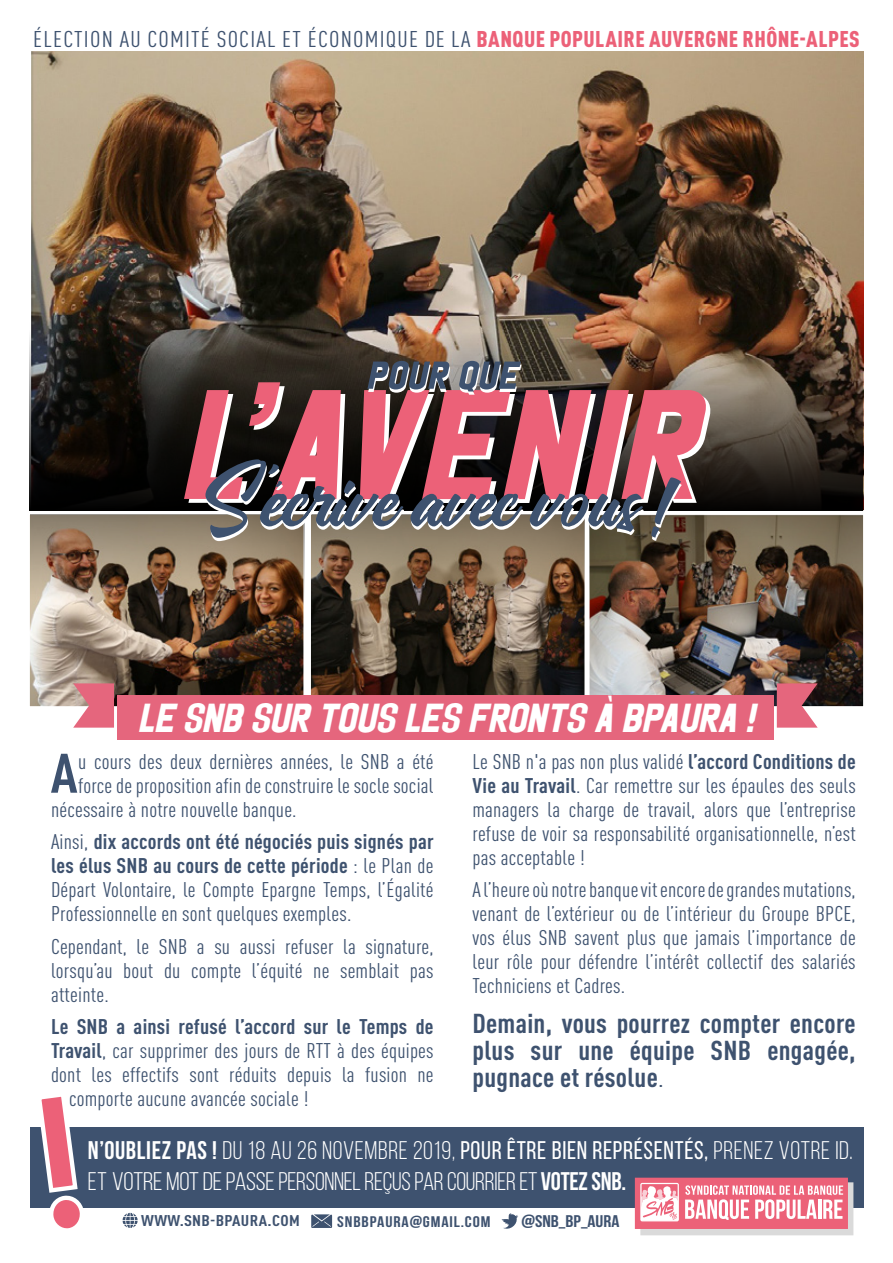
<style>
.page{position:relative;width:893px;height:1263px;background:#fff}
.page>*{position:absolute;margin:0;border:0;box-sizing:border-box;transform-origin:0 0}
.t1{font:700 condensed 54.75px "DIN Pro";color:#3e526f;scale:1.05 1}
.t2{font:italic 40.5px "Neo Mayhem";letter-spacing:-.03em;color:#fff}
.t3{font:700 condensed 27px/27px "DIN Pro";letter-spacing:.01em;color:#3e526f;text-align:justify;scale:1.05 1}
.t4{font:25.5px/30.8px "Bebas Neue";letter-spacing:-.01em;color:#fff}
.t5{font:condensed 22.5px "DIN Pro";letter-spacing:.05em;color:#3e526f;scale:1.1 1}
.t6{font:condensed 21px/24px "DIN Pro";letter-spacing:.01em;color:#3e526f;text-align:justify;scale:1.05 1}
.t7{font:700 condensed 21px "DIN Pro";letter-spacing:.01em;color:#3e526f;scale:1.05 1}
.t8{font:700 16.95px "Bebas Neue";color:#3e526f;scale:1.17 1}
.t9{font:700 15.3px "Bebas Neue";letter-spacing:.05em;color:#3e526f;scale:1.17 1}
.t10{font:700 condensed 15.3px "DIN Pro";letter-spacing:.02em;color:#3e526f;scale:1.17 1}
.s1{font-weight:900;color:#ec6178}
.s2{font-weight:700}
.s3{font-weight:400}
.s4{font-style:inherit}
</style>
<div class="page">
<img style="left:31px;top:51px;width:832px;height:271px">
<div style="left:30px;top:1127px;width:833px;height:80px;background:#3e526f"></div>
<svg style="left:34px;top:1096px;width:50px;height:133px"></svg>
<svg style="left:311px;top:1214px;width:21px;height:14px"></svg>
<svg style="left:502px;top:1213px;width:16px;height:16px"></svg>
<svg style="left:123px;top:1213px;width:15px;height:15px"></svg>
<img style="left:30px;top:604px;width:273px;height:102px">
<div style="left:25px;top:510px;width:283px;height:201px;border:4px solid #fff"></div>
<img style="left:311px;top:604px;width:552px;height:102px">
<div style="left:585px;top:510px;width:283px;height:201px;border:4px solid #fff"></div>
<div style="left:117px;top:695px;width:656px;height:44px;background:#e5667d"></div>
<svg style="left:73px;top:683px;width:41px;height:45px"></svg>
<svg style="left:777px;top:683px;width:41px;height:45px"></svg>
<img style="left:30px;top:322px;width:833px;height:188px">
<img style="left:30px;top:514px;width:274px;height:90px">
<svg style="left:311px;top:541px;width:274px;height:63px"></svg>
<img style="left:589px;top:515px;width:274px;height:89px">
<svg style="left:184px;top:382px;width:524px;height:117px;fill:#ec6178"></svg>
<svg style="left:205px;top:459px;width:477px;height:82px"></svg>
<svg style="left:367px;top:361px;width:154px;height:34px"></svg>
<svg style="left:635px;top:1178px;width:218px;height:57px"></svg>
<p class="t5" style="left:33px;top:23px;width:753px">ÉLECTION AU COMITÉ SOCIAL ET ÉCONOMIQUE DE LA <span class="s1">BANQUE POPULAIRE AUVERGNE RHÔNE-ALPES</span></p>
<h2 class="t2" style="left:139px;top:692px;width:619px">LE SNB SUR TOUS LES FRONTS À BPAURA !</h2>
<h1 class="t1" style="left:51px;top:732px;width:27px">A</h1>
<p class="t6" style="left:78px;top:748px;width:340px">u cours des deux dernières années, le SNB a été</p>
<p class="t6" style="left:78px;top:772px;width:340px">force de proposition afin de construire le socle social</p>
<p class="t6" style="left:51px;top:796px;width:235px">nécessaire à notre nouvelle banque.</p>
<p class="t6" style="left:51px;top:828px;width:366px">Ainsi, <span class="s2">dix accords ont été négociés puis signés par les élus SNB au cours de cette période</span> : le Plan de Départ Volontaire, le Compte Epargne Temps, l’Égalité Professionnelle en sont quelques exemples.</p>
<p class="t6" style="left:51px;top:933px;width:366px">Cependant, le SNB a su aussi refuser la signature, lorsqu’au bout du compte l’équité ne semblait pas atteinte.</p>
<p class="t7" style="left:51px;top:1011px;width:366px">Le SNB a ainsi refusé l’accord sur le Temps de</p>
<p class="t6" style="left:51px;top:1037px;width:366px"><span class="s2">Travail</span>, car supprimer des jours de RTT à des équipes</p>
<p class="t6" style="left:51px;top:1061px;width:366px">dont les effectifs sont réduits depuis la fusion ne</p>
<p class="t6" style="left:69px;top:1085px;width:229px">comporte aucune avancée sociale !</p>
<p class="t6" style="left:472px;top:748px;width:367px">Le SNB n'a pas non plus validé <span class="s2">l’accord Conditions de Vie au Travail</span>. Car remettre sur les épaules des seuls managers la charge de travail, alors que l’entreprise refuse de voir sa responsabilité organisationnelle, n’est pas acceptable !</p>
<p class="t6" style="left:472px;top:876px;width:366px">A l’heure où notre banque vit encore de grandes mutations, venant de l’extérieur ou de l’intérieur du Groupe BPCE, vos élus SNB savent plus que jamais l’importance de leur rôle pour défendre l’intérêt collectif des salariés Techniciens et Cadres.</p>
<p class="t3" style="left:472px;top:1007px;width:366px">Demain, vous pourrez compter encore plus sur une équipe SNB engagée, pugnace et résolue<span class="s3">.</span></p>
<p class="t4" style="left:88px;top:1134px;width:766px"><span class="s2">N’OUBLIEZ PAS !</span> DU 18 AU 26 NOVEMBRE 2019, <span class="s4">POUR ÊTRE BIEN REPRÉSENTÉS,</span> PRENEZ VOTRE ID.<br>ET VOTRE MOT DE PASSE PERSONNEL REÇUS PAR COURRIER ET <span class="s2">VOTEZ SNB.</span></p>
<p class="t10" style="left:141px;top:1209px;width:137px">WWW.SNB-BPAURA.COM</p>
<p class="t9" style="left:337px;top:1213px;width:132px">SNBBPAURA@GMAIL.COM</p>
<p class="t8" style="left:521px;top:1212px;width:85px">@SNB_BP_AURA</p>
</div>
